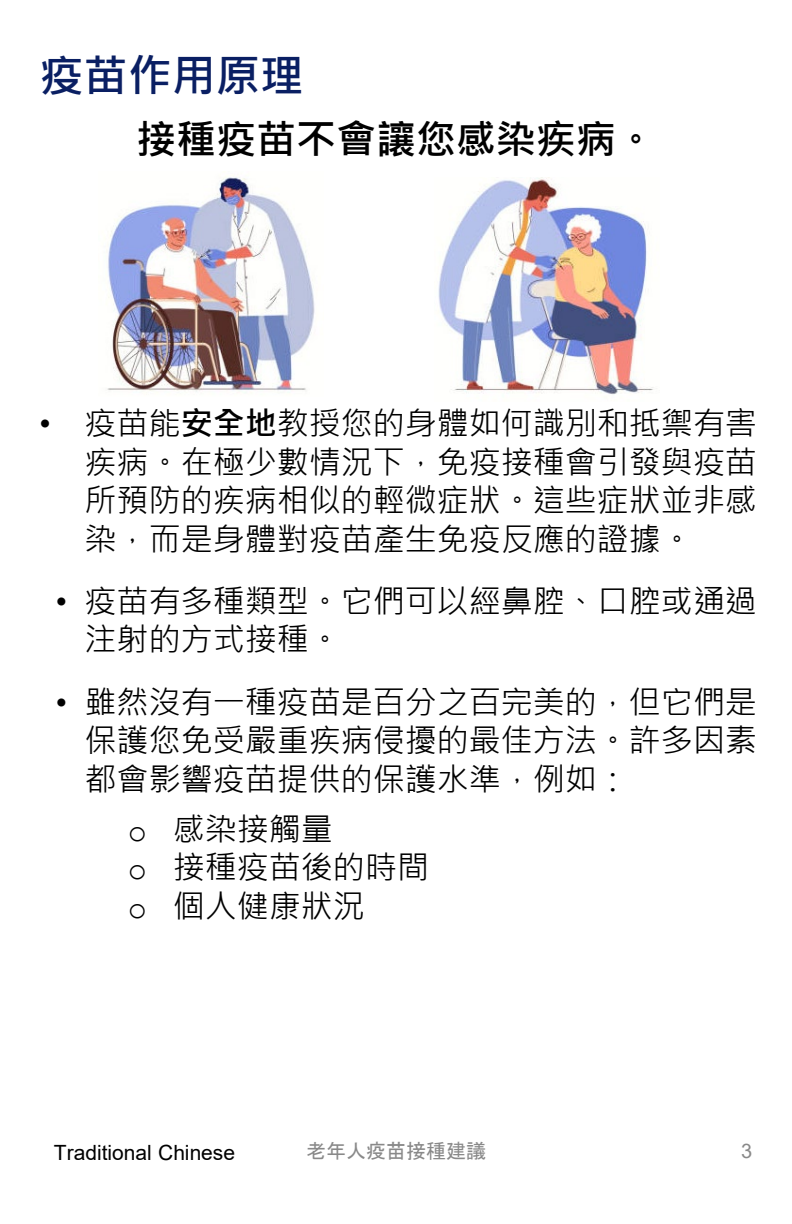
<style>
.page{position:relative;width:792px;height:1224px;background:#fff}
.page>*{position:absolute;margin:0;border:0;box-sizing:border-box;transform-origin:0 0}
.t1{font:700 44px "Microsoft Jheng Hei";color:#0a1f63}
.t2{font:700 40px "Microsoft Jheng Hei";color:#000}
.t3{font:32px/38.4px "Microsoft Jheng Hei";color:#000;text-align:justify}
.t4{font:21px "Arial";color:#000}
.t5{font:20px "MS Gothic";color:#898989}
.t6{font:20px "Arial";color:#898989}
.s1{font-family:"Arial"}
.s2{font-weight:700}
.s3{font-family:"Courier New"}
</style>
<div class="page">
<img style="left:438px;top:177px;width:216px;height:218px">
<img style="left:107px;top:176px;width:208px;height:217px">
<h2 class="t1" style="left:40px;top:48px;width:266px">疫苗作用原理</h2>
<p class="t2" style="left:136px;top:114px;width:521px">接種疫苗不會讓您感染疾病。</p>
<p class="t3" style="left:85px;top:405px;width:674px;text-indent:-45px"><span class="s1">•</span> 疫苗能<span class="s2">安全地</span>教授您的身體如何識別和抵禦有害疾病。在極少數情況下，免疫接種會引發與疫苗所預防的疾病相似的輕微症狀。這些症狀並非感染，而是身體對疫苗產生免疫反應的證據。</p>
<p class="t3" style="left:85px;top:582px;width:674px;text-indent:-29px"><span class="s1">•</span> 疫苗有多種類型。它們可以經鼻腔、口腔或通過注射的方式接種。</p>
<p class="t3" style="left:85px;top:683px;width:674px;text-indent:-29px"><span class="s1">•</span> 雖然沒有一種疫苗是百分之百完美的，但它們是保護您免受嚴重疾病侵擾的最佳方法。許多因素都會影響疫苗提供的保護水準，例如：</p>
<p class="t3" style="left:128px;top:810px;width:207px"><span class="s3">o</span> 感染接觸量</p>
<p class="t3" style="left:128px;top:849px;width:303px"><span class="s3">o</span> 接種疫苗後的時間</p>
<p class="t3" style="left:128px;top:887px;width:239px"><span class="s3">o</span> 個人健康狀況</p>
<p class="t4" style="left:54px;top:1138px;width:183px">Traditional Chinese</p>
<p class="t5" style="left:306px;top:1141px;width:182px">老年人疫苗接種建議</p>
<p class="t6" style="left:741px;top:1137px;width:13px">3</p>
</div>
